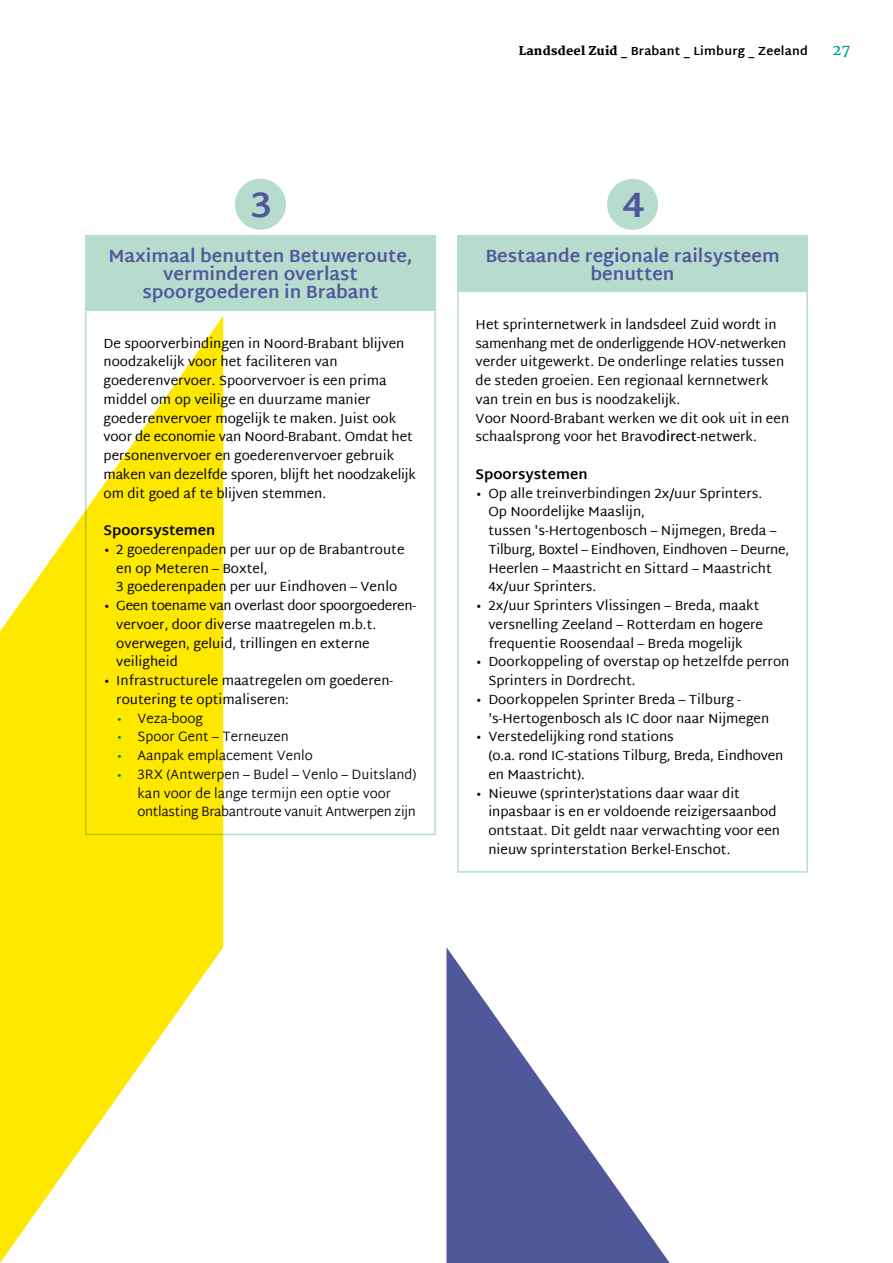
<style>
.page{position:relative;width:893px;height:1263px;background:#fff}
.page>*{position:absolute;margin:0;border:0;box-sizing:border-box;transform-origin:0 0}
.t1{font:700 36px "Martel Sans";color:#50589b}
.t2{font:700 18px/18px "Martel Sans";color:#50589b;text-align:center}
.t3{font:700 15px "Martel";color:#00a593}
.t4{font:700 14.25px "Martel Sans";color:#000}
.t5{font:13.5px/18.8px "Martel Sans";color:#000}
.t6{font:300 13.5px/18.8px "Martel Sans";color:#000}
.t7{font:700 12px "Martel Sans";letter-spacing:.02em;color:#000}
.s1{font-family:"Martel";font-weight:800}
.s2{color:#00a593}
.s3{font-weight:600}
</style>
<div class="page">
<svg style="left:446px;top:947px;width:224px;height:316px"></svg>
<div style="left:457px;top:273px;width:351px;height:600px;border:2px solid #b6dcce"></div>
<div style="left:85px;top:235px;width:351px;height:75px;background:#b6dcce"></div>
<div style="left:457px;top:235px;width:351px;height:56px;background:#b6dcce"></div>
<div style="left:235px;top:179px;width:51px;height:51px;background:#b6dcce;border-radius:50%"></div>
<div style="left:607px;top:179px;width:51px;height:51px;background:#b6dcce;border-radius:50%"></div>
<svg style="left:0;top:316px;width:223px;height:947px;fill:#ffe800"></svg>
<p class="t7" style="left:519px;top:44px;width:291px"><span class="s1">Landsdeel Zuid</span> _ Brabant _ Limburg _ Zeeland</p>
<p class="t3" style="left:832px;top:41px;width:20px">27</p>
<h1 class="t1" style="left:250px;top:184px;width:23px">3</h1>
<h1 class="t1" style="left:622px;top:184px;width:23px">4</h1>
<h2 class="t2" style="left:108px;top:247px;width:306px">Maximaal benutten Betuweroute, verminderen overlast spoorgoederen in Brabant</h2>
<h2 class="t2" style="left:485px;top:246px;width:296px">Bestaande regionale railsysteem benutten</h2>
<p class="t5" style="left:104px;top:334px;width:314px">De spoorverbindingen in Noord-Brabant blijven noodzakelijk voor het faciliteren van goederenvervoer. Spoorvervoer is een prima middel om op veilige en duurzame manier goederenvervoer mogelijk te maken. Juist ook voor de economie van Noord-Brabant. Omdat het personenvervoer en goederenvervoer gebruik maken van dezelfde sporen, blijft het noodzakelijk om dit goed af te blijven stemmen.</p>
<p class="t4" style="left:104px;top:522px;width:113px">Spoorsystemen</p>
<p class="t5" style="left:116px;top:540px;width:290px;text-indent:-13px">• 2 goederenpaden per uur op de Brabantroute en op Meteren – Boxtel,<br>3 goederenpaden per uur Eindhoven – Venlo</p>
<p class="t5" style="left:116px;top:596px;width:301px;text-indent:-13px">• Geen toename van overlast door spoorgoederen&shy;vervoer, door diverse maatregelen m.b.t. overwegen, geluid, trillingen en externe veiligheid</p>
<p class="t5" style="left:116px;top:671px;width:278px;text-indent:-13px">• Infrastructurele maatregelen om goederen&shy;routering te optimaliseren:</p>
<p class="t6" style="left:116px;top:709px;width:88px"><span class="s2">•</span> Veza-boog</p>
<p class="t6" style="left:116px;top:728px;width:174px"><span class="s2">•</span> Spoor Gent – Terneuzen</p>
<p class="t6" style="left:116px;top:747px;width:198px"><span class="s2">•</span> Aanpak emplacement Venlo</p>
<p class="t6" style="left:138px;top:766px;width:280px;text-indent:-21px"><span class="s2">•</span> 3RX (Antwerpen – Budel – Venlo – Duitsland) kan voor de lange termijn een optie voor ontlasting Brabantroute vanuit Antwerpen zijn</p>
<p class="t5" style="left:476px;top:315px;width:315px">Het sprinternetwerk in landsdeel Zuid wordt in samenhang met de onderliggende HOV-netwerken verder uitgewerkt. De onderlinge relaties tussen de steden groeien. Een regionaal kernnetwerk van trein en bus is noodzakelijk.<br>Voor Noord-Brabant werken we dit ook uit in een schaalsprong voor het Bravo<span class="s3">direct</span>-netwerk.</p>
<p class="t4" style="left:476px;top:466px;width:113px">Spoorsystemen</p>
<p class="t5" style="left:488px;top:484px;width:302px;text-indent:-13px">• Op alle treinverbindingen 2x/uur Sprinters.<br>Op Noordelijke Maaslijn,<br>tussen 's-Hertogenbosch – Nijmegen, Breda – Tilburg, Boxtel – Eindhoven, Eindhoven – Deurne, Heerlen – Maastricht en Sittard – Maastricht 4x/uur Sprinters.</p>
<p class="t5" style="left:488px;top:596px;width:276px;text-indent:-13px">• 2x/uur Sprinters Vlissingen – Breda, maakt versnelling Zeeland – Rotterdam en hogere frequentie Roosendaal – Breda mogelijk</p>
<p class="t5" style="left:488px;top:652px;width:303px;text-indent:-13px">• Doorkoppeling of overstap op hetzelfde perron<br>Sprinters in Dordrecht.</p>
<p class="t5" style="left:488px;top:690px;width:282px;text-indent:-13px">• Doorkoppelen Sprinter Breda – Tilburg - 's-Hertogenbosch als IC door naar Nijmegen</p>
<p class="t5" style="left:488px;top:727px;width:297px;text-indent:-13px">• Verstedelijking rond stations<br>(o.a. rond IC-stations Tilburg, Breda, Eindhoven en Maastricht).</p>
<p class="t5" style="left:488px;top:784px;width:293px;text-indent:-13px">• Nieuwe (sprinter)stations daar waar dit inpasbaar is en er voldoende reizigersaanbod ontstaat. Dit geldt naar verwachting voor een nieuw sprinterstation Berkel-Enschot.</p>
</div>
